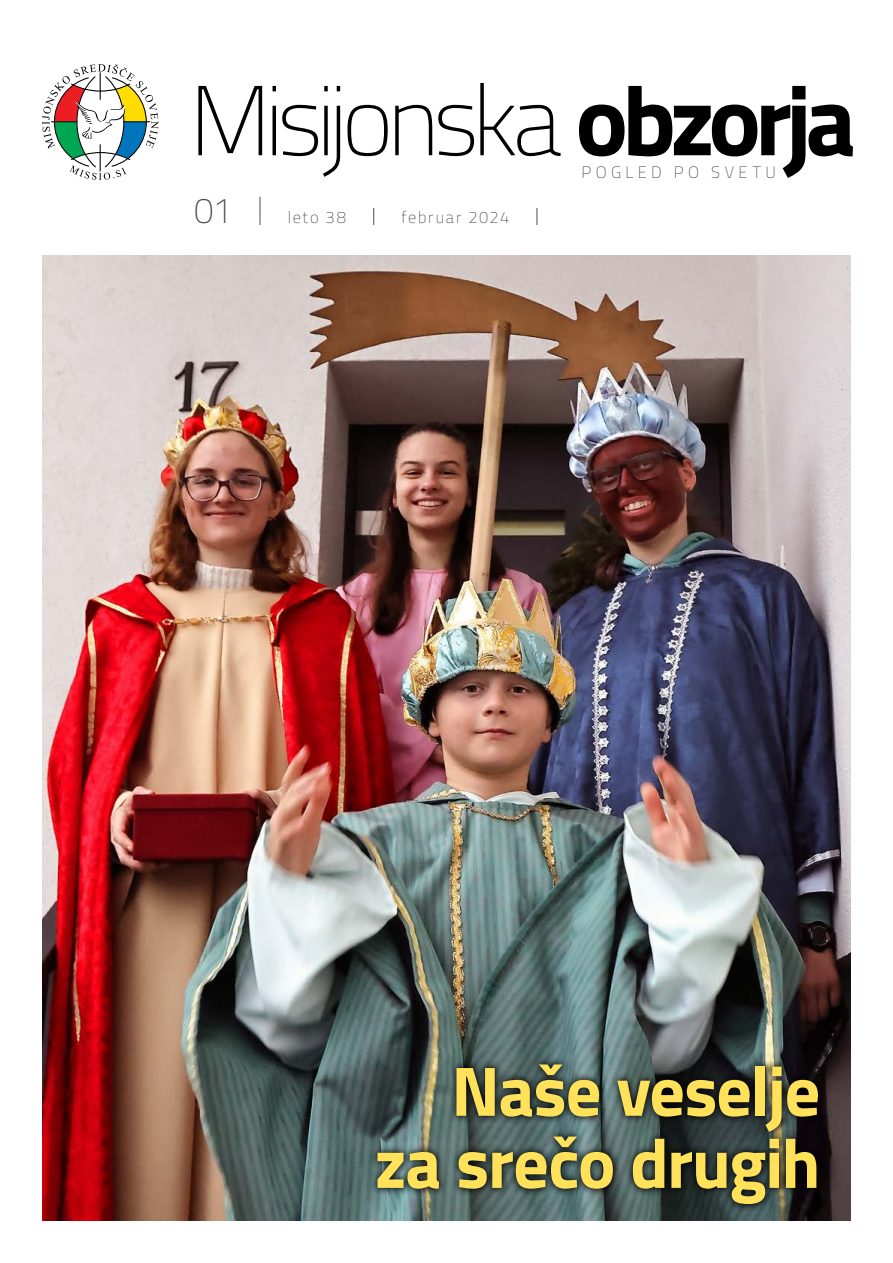
<style>
.page{position:relative;width:893px;height:1263px;background:#fff}
.page>*{position:absolute;margin:0;border:0;box-sizing:border-box;transform-origin:0 0}
.BODY{font:100 99px "Titillium";letter-spacing:-.065em;color:#000}
.NASLOV{font:700 70.2px/72.2px "Titillium";letter-spacing:-.02em;color:#ffe15a;text-align:right}
.BODY-2{font:100 36px "Titillium";color:#4d4d4f}
.BODY-3{font:100 16.5px "Titillium";letter-spacing:.27em;color:#4d4d4f}
.BODY-4{font:100 16.5px "Titillium";letter-spacing:.1em;color:#4d4d4f}
.BODY-5{font:100 16.5px "Titillium";letter-spacing:.12em;color:#4d4d4f}
.s1{font-weight:700}
</style>
<div class="page">
<svg style="left:42px;top:64px;width:116px;height:116px"></svg>
<img style="left:43px;top:255px;width:807px;height:965px">
<svg style="left:370px;top:1056px;width:456px;height:156px"></svg>
<p class="BODY" style="left:189px;top:50px;width:668px">Misijonska <span class="s1">obzorja</span></p>
<p class="BODY-3" style="left:581px;top:160px;width:196px">POGLED PO SVETU</p>
<p class="BODY-2" style="left:194px;top:184px;width:40px">01</p>
<p class="BODY-5" style="left:288px;top:205px;width:60px">leto 38</p>
<p class="BODY-4" style="left:401px;top:205px;width:109px">februar 2024</p>
<p class="NASLOV" style="left:375px;top:1051px;width:447px">Naše veselje za srečo drugih</p>
</div>
